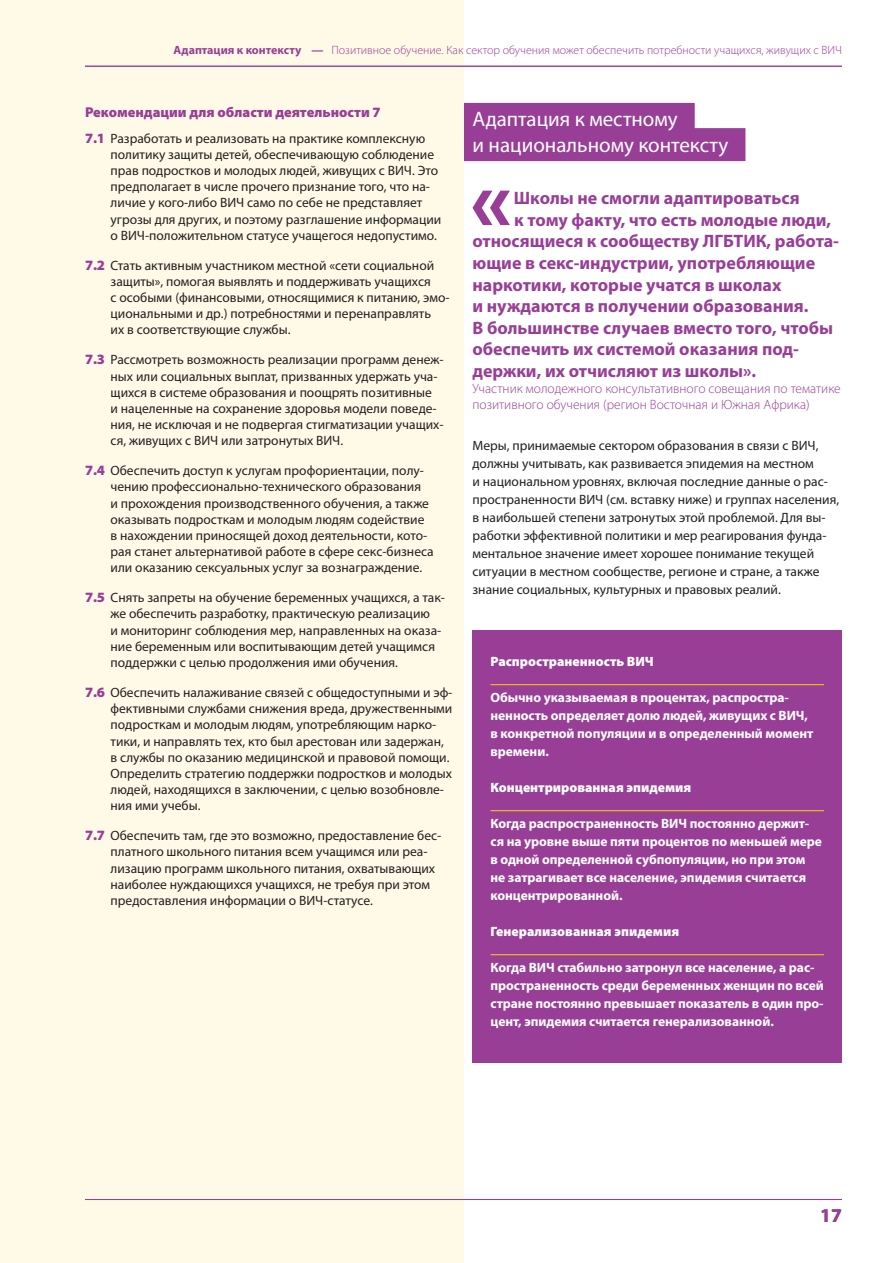
<style>
.page{position:relative;width:893px;height:1263px;background:#fff}
.page>*{position:absolute;margin:0;border:0;box-sizing:border-box;transform-origin:0 0}
.t1{font:21px "Myriad Pro";color:#fff}
.t2{font:700 19.5px "Myriad Pro";color:#983e97}
._04_Osnovnoy_podzag{font:700 18px "Myriad Pro";color:#983e97}
.t3{font:900 14.25px "Myriad Pro";color:#983e97}
._02_Osnovnoy{font:13.5px/16.2px "Myriad Pro";color:#231f20}
.t4{font:700 13.5px/18px "Myriad Pro";letter-spacing:-.005em;color:#fff}
._04_Osnovnoy_podzag-2{font:300 13.5px/16.2px "Myriad Pro";color:#983e97}
.t5{font:900 13.5px "Myriad Pro";color:#fff}
.t6{font:300 12px "Myriad Pro";color:#983e97}
.s1{font-weight:700}
.s2{font-weight:900;font-size:14.25px;color:#983e97}
</style>
<div class="page">
<div style="left:0;top:0;width:463px;height:1263px;background:#fefae7"></div>
<hr style="left:85px;top:1199px;width:757px;height:1px;background:#983e97">
<hr style="left:85px;top:66px;width:757px;height:1px;background:#983e97">
<div style="left:464px;top:103px;width:231px;height:33px;background:#983e97"></div>
<div style="left:464px;top:128px;width:281px;height:33px;background:#983e97"></div>
<svg style="left:472px;top:191px;width:38px;height:34px"></svg>
<div style="left:472px;top:630px;width:370px;height:432px;background:#983e97"></div>
<hr style="left:490px;top:684px;width:334px;height:1px;background:#fed304">
<hr style="left:490px;top:810px;width:334px;height:1px;background:#fed304">
<hr style="left:490px;top:954px;width:334px;height:1px;background:#fed304">
<p class="t6" style="left:174px;top:42px;width:670px"><span class="s1">Адаптация к контексту —</span> Позитивное обучение. Как сектор обучения может обеспечить потребности учащихся, живущих с ВИЧ</p>
<p class="t3" style="left:85px;top:102px;width:297px">Рекомендации для области деятельности 7</p>
<p class="_02_Osnovnoy" style="left:111px;top:130px;width:332px;text-indent:-26px"><span class="s2">7.1</span> Разработать и реализовать на практике комплексную политику защиты детей, обеспечивающую соблюдение прав подростков и молодых людей, живущих с ВИЧ. Это предполагает в числе прочего признание того, что на&shy;личие у кого-либо ВИЧ само по себе не представляет угрозы для других, и поэтому разглашение информации о ВИЧ-положительном статусе учащегося недопустимо.</p>
<p class="_02_Osnovnoy" style="left:111px;top:257px;width:341px;text-indent:-26px"><span class="s2">7.2</span> Стать активным участником местной «сети социальной защиты», помогая выявлять и поддерживать учащихся<br>с особыми (финансовыми, относящимися к питанию, эмо&shy;циональными и др.) потребностями и перенаправлять<br>их в соответствующие службы.</p>
<p class="_02_Osnovnoy" style="left:111px;top:351px;width:335px;text-indent:-26px"><span class="s2">7.3</span> Рассмотреть возможность реализации программ денеж&shy;ных или социальных выплат, призванных удержать уча&shy;щихся в системе образования и поощрять позитивные<br>и нацеленные на сохранение здоровья модели поведе&shy;ния, не исключая и не подвергая стигматизации учащих&shy;ся, живущих с ВИЧ или затронутых ВИЧ.</p>
<p class="_02_Osnovnoy" style="left:111px;top:462px;width:325px;text-indent:-26px"><span class="s2">7.4</span> Обеспечить доступ к услугам профориентации, полу&shy;чению профессионально-технического образования<br>и прохождения производственного обучения, а также оказывать подросткам и молодым людям содействие в нахождении приносящей доход деятельности, кото&shy;рая станет альтернативой работе в сфере секс-бизнеса или оказанию сексуальных услуг за вознаграждение.</p>
<p class="_02_Osnovnoy" style="left:111px;top:589px;width:336px;text-indent:-26px"><span class="s2">7.5</span> Снять запреты на обучение беременных учащихся, а так&shy;же обеспечить разработку, практическую реализацию<br>и мониторинг соблюдения мер, направленных на оказа&shy;ние беременным или воспитывающим детей учащимся поддержки с целью продолжения ими обучения.</p>
<p class="_02_Osnovnoy" style="left:111px;top:684px;width:343px;text-indent:-26px"><span class="s2">7.6</span> Обеспечить налаживание связей с общедоступными и эф&shy;фективными службами снижения вреда, дружественными подросткам и молодым людям, употребляющим нарко&shy;тики, и направлять тех, кто был арестован или задержан, в службы по оказанию медицинской и правовой помощи.<br>Определить стратегию поддержки подростков и молодых людей, находящихся в заключении, с целью возобновле&shy;ния ими учебы.</p>
<p class="_02_Osnovnoy" style="left:111px;top:827px;width:332px;text-indent:-26px"><span class="s2">7.7</span> Обеспечить там, где это возможно, предоставление бес&shy;платного школьного питания всем учащимся или реа&shy;лизацию программ школьного питания, охватывающих наиболее нуждающихся учащихся, не требуя при этом предоставления информации о ВИЧ-статусе.</p>
<p class="t1" style="left:472px;top:106px;width:207px">Адаптация к местному</p>
<p class="t1" style="left:472px;top:132px;width:257px">и национальному контексту</p>
<p class="_04_Osnovnoy_podzag" style="left:514px;top:186px;width:287px">Школы не смогли адаптироваться</p>
<p class="_04_Osnovnoy_podzag" style="left:514px;top:208px;width:318px">к тому факту, что есть молодые люди,</p>
<p class="_04_Osnovnoy_podzag" style="left:472px;top:230px;width:368px">относящиеся к сообществу ЛГБТИК, работа-</p>
<p class="_04_Osnovnoy_podzag" style="left:472px;top:251px;width:344px">ющие в секс-индустрии, употребляющие</p>
<p class="_04_Osnovnoy_podzag" style="left:472px;top:273px;width:310px">наркотики, которые учатся в школах</p>
<p class="_04_Osnovnoy_podzag" style="left:472px;top:294px;width:338px">и нуждаются в получении образования.</p>
<p class="_04_Osnovnoy_podzag" style="left:472px;top:316px;width:362px">В большинстве случаев вместо того, чтобы</p>
<p class="_04_Osnovnoy_podzag" style="left:472px;top:338px;width:328px">обеспечить их системой оказания под-</p>
<p class="_04_Osnovnoy_podzag" style="left:472px;top:359px;width:285px">держки, их отчисляют из школы».</p>
<p class="_04_Osnovnoy_podzag-2" style="left:472px;top:380px;width:370px">Участник молодежного консультативного совещания по тематике позитивного обучения (регион Восточная и Южная Африка)</p>
<p class="_02_Osnovnoy" style="left:472px;top:436px;width:368px;line-height:18px">Меры, принимаемые сектором образования в связи с ВИЧ, должны учитывать, как развивается эпидемия на местном<br>и национальном уровнях, включая последние данные о рас&shy;пространенности ВИЧ (см. вставку ниже) и группах населения, в наибольшей степени затронутых этой проблемой. Для вы&shy;работки эффективной политики и мер реагирования фунда&shy;ментальное значение имеет хорошее понимание текущей ситуации в местном сообществе, регионе и стране, а также знание социальных, культурных и правовых реалий.</p>
<p class="t5" style="left:490px;top:652px;width:165px">Распространенность ВИЧ</p>
<p class="t4" style="left:490px;top:688px;width:324px">Обычно указываемая в процентах, распростра&shy;ненность определяет долю людей, живущих с ВИЧ, в конкретной популяции и в определенный момент времени.</p>
<p class="t5" style="left:490px;top:778px;width:202px">Концентрированная эпидемия</p>
<p class="t4" style="left:490px;top:814px;width:333px">Когда распространенность ВИЧ постоянно держит&shy;ся на уровне выше пяти процентов по меньшей мере в одной определенной субпопуляции, но при этом не затрагивает все население, эпидемия считается концентрированной.</p>
<p class="t5" style="left:490px;top:922px;width:190px">Генерализованная эпидемия</p>
<p class="t4" style="left:490px;top:958px;width:335px">Когда ВИЧ стабильно затронул все население, а рас&shy;пространенность среди беременных женщин по всей стране постоянно превышает показатель в один про&shy;цент, эпидемия считается генерализованной.</p>
<h2 class="t2" style="left:820px;top:1203px;width:23px">17</h2>
</div>
